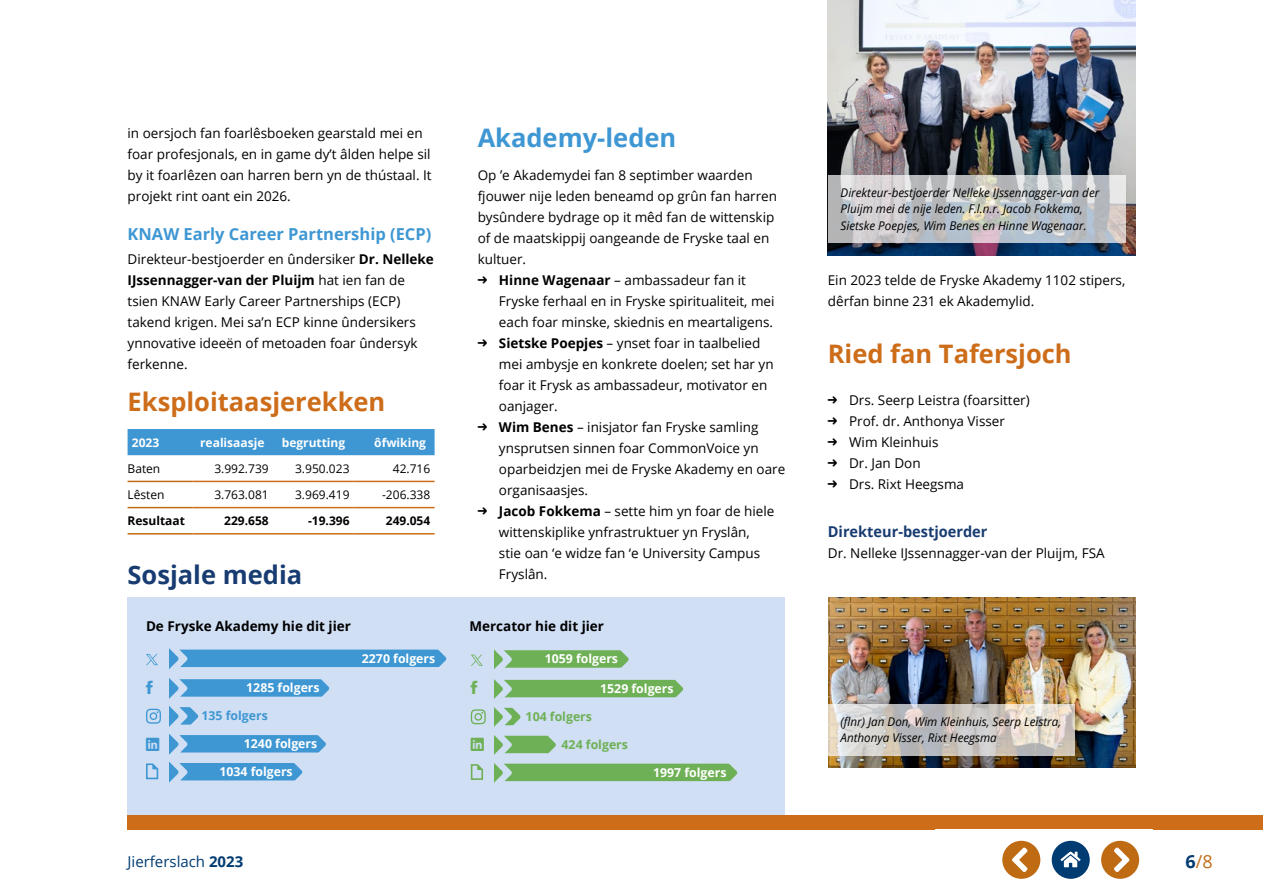
<style>
.page{position:relative;width:1263px;height:893px;background:#fff}
.page>*{position:absolute;margin:0;border:0;box-sizing:border-box;transform-origin:0 0}
.PLAT_ZW_9PT{font:700 25.5px "Open Sans";color:#cd6d19}
.KLKOP_LB_17PT{font:700 25.5px "Open Sans";color:#cd6d19}
.KLKOP_LB_17PT-2{font:700 25.5px "Open Sans";color:#3e97d3}
.KLKOP_LB_17PT-3{font:700 25.5px "Open Sans";color:#183c71}
.t1{font:18px "Open Sans";color:#c06b13}
.KLRKOP_LB_11PT{font:700 16.5px "Open Sans";color:#3e97d3}
.SUBKOP_BL_10PT{font:700 15px "Open Sans";color:#183c71}
.t2{font:15px "Open Sans";color:#003b71}
.PLAT_ZW_9PT-2{font:13.5px/21px "Open Sans";color:#000}
.PLAT_ZW_9PT-3{font:700 13.5px "Open Sans";color:#000}
.t3{font:700 12.3px "Open Sans";color:#fff}
.t4{font:700 12.3px "Open Sans";color:#6eb055}
.t5{font:700 12.3px "Open Sans";color:#3e97d3}
.BIJSCHR_ZW_8PT{font:italic 12px/16.5px "Open Sans";color:#000}
.KLRKOP_LB_11PT-2{font:12px "Open Sans";color:#000}
.t6{font:700 12px "Open Sans";color:#fff}
.KLRKOP_LB_11PT-3{font:700 12px "Open Sans";color:#000}
.s1{font-weight:700}
.s2{font-weight:700;color:#003b71}
</style>
<div class="page">
<div style="left:128px;top:815px;width:1135px;height:14px;background:#cd6d19"></div>
<div style="left:128px;top:429px;width:307px;height:26px;background:#3e97d3"></div>
<hr style="left:128px;top:481px;width:64px;height:1px;background:#c06b13">
<hr style="left:128px;top:507px;width:64px;height:1px;background:#c06b13">
<hr style="left:128px;top:533px;width:64px;height:2px;background:#c06b13">
<hr style="left:273px;top:481px;width:81px;height:1px;background:#cd6d19">
<hr style="left:354px;top:481px;width:81px;height:1px;background:#cd6d19">
<hr style="left:273px;top:507px;width:81px;height:1px;background:#cd6d19">
<hr style="left:354px;top:507px;width:81px;height:1px;background:#cd6d19">
<hr style="left:273px;top:533px;width:81px;height:2px;background:#cd6d19">
<hr style="left:354px;top:533px;width:81px;height:2px;background:#cd6d19">
<hr style="left:192px;top:481px;width:81px;height:1px;background:#cd6d19">
<hr style="left:192px;top:507px;width:81px;height:1px;background:#cd6d19">
<hr style="left:192px;top:533px;width:81px;height:2px;background:#cd6d19">
<img style="left:828px;top:597px;width:308px;height:171px">
<svg style="left:828px;top:704px;width:247px;height:51px;background:#d0cbc6"></svg>
<div style="left:128px;top:597px;width:657px;height:218px;background:#d0dff4"></div>
<svg style="left:170px;top:649px;width:276px;height:133px"></svg>
<svg style="left:494px;top:649px;width:243px;height:134px"></svg>
<svg style="left:146px;top:654px;width:12px;height:11px"></svg>
<svg style="left:146px;top:709px;width:15px;height:15px"></svg>
<svg style="left:146px;top:763px;width:13px;height:17px"></svg>
<svg style="left:471px;top:655px;width:12px;height:11px"></svg>
<svg style="left:471px;top:709px;width:15px;height:15px"></svg>
<svg style="left:470px;top:764px;width:14px;height:16px"></svg>
<img style="left:828px;top:0;width:307px;height:255px">
<svg style="left:828px;top:175px;width:297px;height:68px;background:#c4c6c9"></svg>
<svg style="left:1101px;top:841px;width:38px;height:38px"></svg>
<div style="left:1052px;top:841px;width:38px;height:38px;background:#003b71;border-radius:50%"></div>
<svg style="left:1002px;top:841px;width:38px;height:38px"></svg>
<svg style="left:1060px;top:851px;width:21px;height:16px"></svg>
<p class="PLAT_ZW_9PT-2" style="left:128px;top:122px;width:306px">in oersjoch fan foarlêsboeken gearstald mei en foar profesjonals, en in game dy’t âlden helpe sil by it foarlêzen oan harren bern yn de thústaal. It projekt rint oant ein 2026.</p>
<p class="KLRKOP_LB_11PT" style="left:128px;top:222px;width:305px">KNAW Early Career Partnership (ECP)</p>
<p class="PLAT_ZW_9PT-2" style="left:128px;top:248px;width:308px">Direkteur-bestjoerder en ûndersiker <span class="s1">Dr. Nelleke IJssennagger-van der Pluijm</span> hat ien fan de tsien KNAW Early Career Partnerships (ECP) takend krigen. Mei sa’n ECP kinne ûndersikers ynnovative ideeën of metoaden foar ûndersyk ferkenne.</p>
<p class="PLAT_ZW_9PT" style="left:128px;top:384px;width:259px">Eksploitaasjerekken</p>
<p class="t6" style="left:132px;top:434px;width:29px">2023</p>
<p class="t6" style="left:200px;top:434px;width:66px">realisaasje</p>
<p class="t6" style="left:282px;top:434px;width:65px">begrutting</p>
<p class="t6" style="left:374px;top:434px;width:53px">ôfwiking</p>
<p class="KLRKOP_LB_11PT-2" style="left:128px;top:460px;width:34px">Baten</p>
<p class="KLRKOP_LB_11PT-2" style="left:214px;top:460px;width:56px">3.992.739</p>
<p class="KLRKOP_LB_11PT-2" style="left:295px;top:460px;width:56px">3.950.023</p>
<p class="KLRKOP_LB_11PT-2" style="left:393px;top:460px;width:39px">42.716</p>
<p class="KLRKOP_LB_11PT-2" style="left:128px;top:486px;width:39px">Lêsten</p>
<p class="KLRKOP_LB_11PT-2" style="left:214px;top:486px;width:56px">3.763.081</p>
<p class="KLRKOP_LB_11PT-2" style="left:295px;top:486px;width:56px">3.969.419</p>
<p class="KLRKOP_LB_11PT-2" style="left:382px;top:486px;width:50px">-206.338</p>
<p class="KLRKOP_LB_11PT-3" style="left:128px;top:512px;width:59px">Resultaat</p>
<p class="KLRKOP_LB_11PT-3" style="left:224px;top:512px;width:46px">229.658</p>
<p class="KLRKOP_LB_11PT-3" style="left:308px;top:512px;width:43px">-19.396</p>
<p class="KLRKOP_LB_11PT-3" style="left:386px;top:512px;width:46px">249.054</p>
<p class="KLKOP_LB_17PT-3" style="left:128px;top:557px;width:176px">Sosjale media</p>
<p class="KLKOP_LB_17PT-2" style="left:478px;top:120px;width:200px">Akademy-leden</p>
<p class="PLAT_ZW_9PT-2" style="left:478px;top:164px;width:301px">Op ’e Akademydei fan 8 septimber waarden fjouwer nije leden beneamd op grûn fan harren bysûndere bydrage op it mêd fan de wittenskip of de maatskippij oangeande de Fryske taal en kultuer.</p>
<p class="PLAT_ZW_9PT-2" style="left:499px;top:269px;width:277px"><span class="s1">Hinne Wagenaar</span> – ambassadeur fan it<br>Fryske ferhaal en in Fryske spiritualiteit, mei each foar minske, skiednis en meartaligens.</p>
<p class="PLAT_ZW_9PT-2" style="left:499px;top:332px;width:276px"><span class="s1">Sietske Poepjes</span> – ynset foar in taalbelied mei ambysje en konkrete doelen; set har yn foar it Frysk as ambassadeur, motivator en oanjager.</p>
<p class="PLAT_ZW_9PT-2" style="left:499px;top:416px;width:288px"><span class="s1">Wim Benes</span> – inisjator fan Fryske samling ynsprutsen sinnen foar CommonVoice yn oparbeidzjen mei de Fryske Akademy en oare organisaasjes.</p>
<p class="PLAT_ZW_9PT-2" style="left:499px;top:500px;width:277px"><span class="s1">Jacob Fokkema</span> – sette him yn foar de hiele wittenskiplike ynfrastruktuer yn Fryslân, stie oan ‘e widze fan ‘e University Campus Fryslân.</p>
<p class="BIJSCHR_ZW_8PT" style="left:840px;top:184px;width:260px">Direkteur-bestjoerder Nelleke IJssennagger-van der<br>Pluijm mei de nije leden. F.l.n.r. Jacob Fokkema,<br>Sietske Poepjes, Wim Benes en Hinne Wagenaar.</p>
<p class="PLAT_ZW_9PT-2" style="left:828px;top:269px;width:299px">Ein 2023 telde de Fryske Akademy 1102 stipers, dêrfan binne 231 ek Akademylid.</p>
<p class="KLKOP_LB_17PT" style="left:828px;top:336px;width:245px">Ried fan Tafersjoch</p>
<p class="PLAT_ZW_9PT-2" style="left:849px;top:389px;width:182px">Drs. Seerp Leistra (foarsitter)</p>
<p class="PLAT_ZW_9PT-2" style="left:849px;top:410px;width:157px">Prof. dr. Anthonya Visser</p>
<p class="PLAT_ZW_9PT-2" style="left:849px;top:431px;width:91px">Wim Kleinhuis</p>
<p class="PLAT_ZW_9PT-2" style="left:849px;top:452px;width:73px">Dr. Jan Don</p>
<p class="PLAT_ZW_9PT-2" style="left:849px;top:473px;width:117px">Drs. Rixt Heegsma</p>
<p class="SUBKOP_BL_10PT" style="left:828px;top:521px;width:161px">Direkteur-bestjoerder</p>
<p class="PLAT_ZW_9PT-2" style="left:828px;top:542px;width:278px">Dr. Nelleke IJssennagger-van der Pluijm, FSA</p>
<p class="PLAT_ZW_9PT-3" style="left:146px;top:617px;width:206px">De Fryske Akademy hie dit jier</p>
<p class="PLAT_ZW_9PT-3" style="left:469px;top:617px;width:136px">Mercator hie dit jier</p>
<p class="t3" style="left:246px;top:679px;width:75px">1285 folgers</p>
<p class="t5" style="left:201px;top:707px;width:68px">135 folgers</p>
<p class="t3" style="left:244px;top:735px;width:75px">1240 folgers</p>
<p class="t3" style="left:362px;top:649px;width:75px">2270 folgers</p>
<p class="t3" style="left:545px;top:650px;width:75px">1059 folgers</p>
<p class="t3" style="left:600px;top:680px;width:75px">1529 folgers</p>
<p class="t4" style="left:526px;top:708px;width:68px">104 folgers</p>
<p class="t4" style="left:562px;top:736px;width:68px">424 folgers</p>
<p class="BIJSCHR_ZW_8PT" style="left:840px;top:713px;width:222px">(flnr) Jan Don, Wim Kleinhuis, Seerp Leistra,<br>Anthonya Visser, Rixt Heegsma</p>
<p class="t3" style="left:219px;top:763px;width:75px">1034 folgers</p>
<p class="t3" style="left:653px;top:764px;width:75px">1997 folgers</p>
<p class="t2" style="left:128px;top:851px;width:117px">Jierferslach <span class="s1">2023</span></p>
<h2 class="t1" style="left:1185px;top:849px;width:29px"><span class="s2">6</span>/8</h2>
</div>
